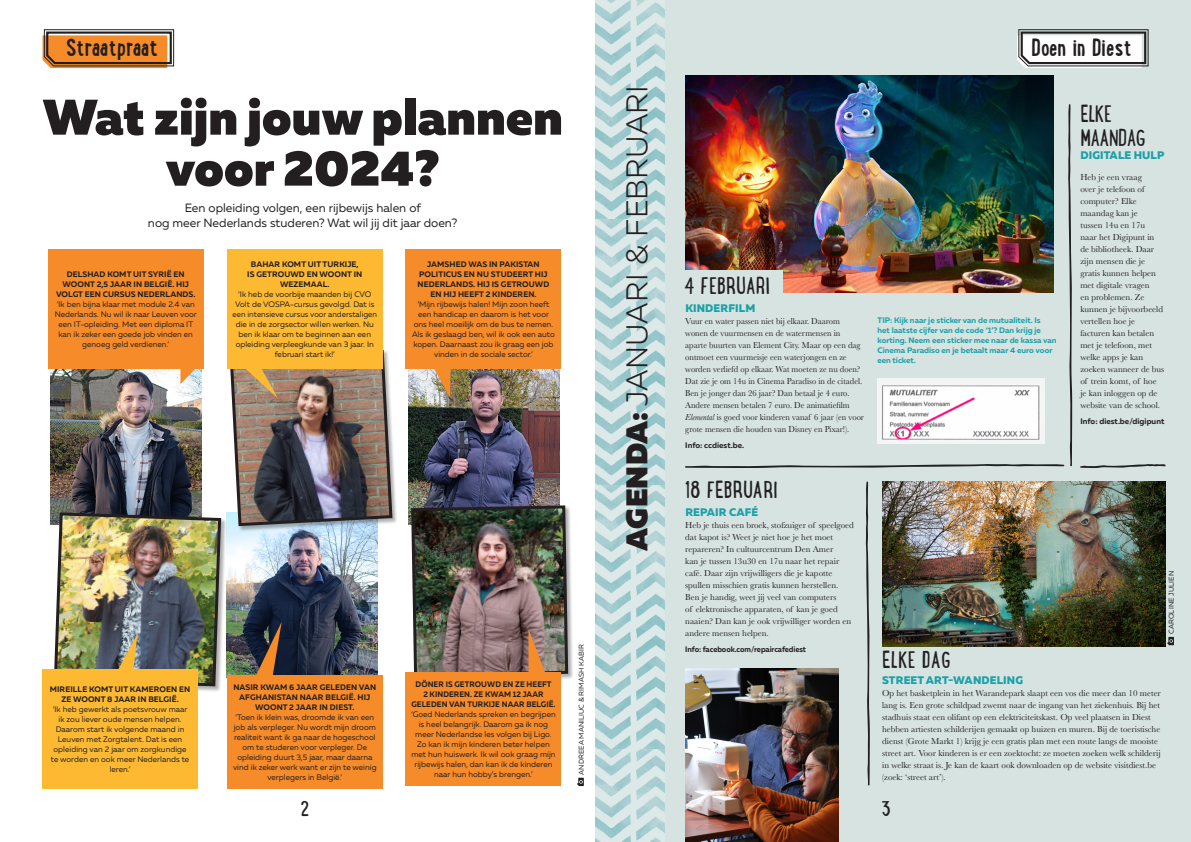
<style>
.page{position:relative;width:1191px;height:842px;background:#fff}
.page>*{position:absolute;margin:0;border:0;box-sizing:border-box;transform-origin:0 0}
.t1{font:900 50px/51px "Muller";color:#231f20;text-align:center}
.t2{font:300 30px "Muller";letter-spacing:.01em;color:#231f20}
.Vignet{font:700 21.6px "Lunch Box";color:#231f20}
.InterTitle{font:21.2px "Lunch Box";color:#231f20}
.InterTitle-2{font:21.2px/24.1px "Lunch Box";letter-spacing:-.03em;color:#231f20}
.Vignet-2{font:19px "Lunch Box";color:#231f20}
.Intro{font:12px/15px "Muller";color:#231f20;text-align:center}
.InterTitle-3{font:800 11px "Muller";letter-spacing:.01em;color:#1aa1a9}
.t3{font:9px/12px "Baskerville";color:#231f20}
.t4{font:9px/12px "Baskerville";color:#231f20;scale:.95 1}
.t5{font:8px/10px "Muller";color:#231f20;text-align:center}
.t6{font:700 8px/10px "Muller";letter-spacing:.01em;color:#231f20;text-align:center}
.t7{font:700 8px/10px "Muller";color:#1aa1a9}
.t8{font:700 8px/10px "Muller";letter-spacing:.01em;color:#231f20;text-align:center;scale:.96 1}
.t9{font:700 8px "Muller";letter-spacing:-.01em;color:#231f20;scale:.94 1}
.t10{font:7px "Muller";letter-spacing:.01em;color:#231f20}
.s1{font-weight:900}
.s2{font-style:italic}
</style>
<div class="page">
<img style="left:408px;top:369px;width:151px;height:156px">
<div style="left:411px;top:505px;width:163px;height:177px;background:#231f20;opacity:.35"></div>
<div style="left:595px;top:0;width:596px;height:842px;background:#d6e3e0"></div>
<svg style="left:577px;top:778px;width:7px;height:8px"></svg>
<svg style="left:1167px;top:637px;width:7px;height:8px"></svg>
<svg style="left:43px;top:29px;width:131px;height:39px;background:#ce833e"></svg>
<svg style="left:1017px;top:29px;width:131px;height:39px;background:#d0d1d1"></svg>
<img style="left:595px;top:0;width:69px;height:220px">
<svg style="left:595px;top:748px;width:69px;height:94px"></svg>
<svg style="left:595px;top:484px;width:69px;height:264px"></svg>
<svg style="left:595px;top:220px;width:69px;height:264px"></svg>
<img style="left:685px;top:75px;width:368px;height:29px">
<img style="left:882px;top:482px;width:283px;height:164px">
<svg style="left:1080px;top:464px;width:85px;height:4px"></svg>
<svg style="left:865px;top:482px;width:4px;height:303px"></svg>
<div style="left:405px;top:672px;width:156px;height:113px;background:#f68b29"></div>
<div style="left:48px;top:249px;width:156px;height:120px;background:#f68b29"></div>
<div style="left:405px;top:249px;width:156px;height:120px;background:#f68b29"></div>
<div style="left:227px;top:675px;width:156px;height:113px;background:#f68b29"></div>
<div style="left:230px;top:350px;width:168px;height:182px;background:#231f20;opacity:.35"></div>
<div style="left:227px;top:249px;width:156px;height:120px;background:#fdb931"></div>
<img style="left:409px;top:504px;width:160px;height:174px">
<img style="left:52px;top:349px;width:342px;height:339px">
<svg style="left:433px;top:369px;width:17px;height:29px"></svg>
<img style="left:685px;top:104px;width:387px;height:364px">
<img style="left:685px;top:669px;width:153px;height:173px">
<div style="left:42px;top:669px;width:156px;height:119px;background:#fdb931"></div>
<div style="left:671px;top:270px;width:111px;height:27px;background:#d6e3e0"></div>
<img style="left:877px;top:379px;width:167px;height:65px">
<p class="Vignet" style="left:66px;top:30px;width:93px">Straatpraat</p>
<p class="Vignet" style="left:1031px;top:30px;width:102px">Doen in Diest</p>
<p class="t1" style="left:42px;top:92px;width:522px">Wat zijn jouw plannen voor 2024?</p>
<p class="Intro" style="left:148px;top:200px;width:311px">Een opleiding volgen, een rijbewijs halen of<br>nog meer Nederlands studeren? Wat wil jij dit jaar doen?</p>
<p class="t6" style="left:56px;top:269px;width:141px">DELSHAD KOMT UIT SYRIË EN<br>WOONT 2,5 JAAR IN BELGIË. HIJ<br>VOLGT EEN CURSUS NEDERLANDS.</p>
<p class="t5" style="left:55px;top:299px;width:144px">‘Ik ben bijna klaar met module 2.4 van Nederlands. Nu wil ik naar Leuven voor een IT-opleiding. Met een diploma IT kan ik zeker een goede job vinden en genoeg geld verdienen.’</p>
<p class="t6" style="left:247px;top:259px;width:117px">BAHAR KOMT UIT TURKIJE,<br>IS GETROUWD EN WOONT IN<br>WEZEMAAL.</p>
<p class="t5" style="left:232px;top:289px;width:146px">‘Ik heb de voorbije maanden bij CVO Volt de VOSPA-cursus gevolgd. Dat is een intensieve cursus voor anderstaligen die in de zorgsector willen werken. Nu ben ik klaar om te beginnen aan een opleiding verpleegkunde van 3 jaar. In februari start ik!’</p>
<p class="t6" style="left:417px;top:259px;width:133px">JAMSHED WAS IN PAKISTAN<br>POLITICUS EN NU STUDEERT HIJ<br>NEDERLANDS. HIJ IS GETROUWD<br>EN HIJ HEEFT 2 KINDEREN.</p>
<p class="t5" style="left:412px;top:299px;width:144px">‘Mijn rijbewijs halen! Mijn zoon heeft een handicap en daarom is het voor ons heel moeilijk om de bus te nemen.<br>Als ik geslaagd ben, wil ik ook een auto kopen. Daarnaast zou ik graag een job vinden in de sociale sector.’</p>
<p class="t6" style="left:50px;top:684px;width:142px">MIREILLE KOMT UIT KAMEROEN EN<br>ZE WOONT 8 JAAR IN BELGIË.</p>
<p class="t5" style="left:51px;top:704px;width:140px">‘Ik heb gewerkt als poetsvrouw maar ik zou liever oude mensen helpen.<br>Daarom start ik volgende maand in<br>Leuven met Zorgtalent. Dat is een opleiding van 2 jaar om zorgkundige te worden en ook meer Nederlands te leren.’</p>
<p class="t6" style="left:233px;top:682px;width:144px">NASIR KWAM 6 JAAR GELEDEN VAN<br>AFGHANISTAN NAAR BELGIË. HIJ<br>WOONT 2 JAAR IN DIEST.</p>
<p class="t5" style="left:233px;top:712px;width:145px">‘Toen ik klein was, droomde ik van een job als verpleger. Nu wordt mijn droom realiteit want ik ga naar de hogeschool om te studeren voor verpleger. De opleiding duurt 3,5 jaar, maar daarna vind ik zeker werk want er zijn te weinig verplegers in België.’</p>
<p class="t8" style="left:411px;top:679px;width:151px">DÖNER IS GETROUWD EN ZE HEEFT<br>2 KINDEREN. ZE KWAM 12 JAAR<br>GELEDEN VAN TURKIJE NAAR BELGIË.</p>
<p class="t5" style="left:411px;top:709px;width:146px">‘Goed Nederlands spreken en begrijpen is heel belangrijk. Daarom ga ik nog meer Nederlandse les volgen bij Ligo.<br>Zo kan ik mijn kinderen beter helpen met hun huiswerk. Ik wil ook graag mijn rijbewijs halen, dan kan ik de kinderen naar hun hobby’s brengen.’</p>
<p class="t10" style="left:577px;top:775px;width:132px;rotate:-90deg">ANDREEA MANILIUC &amp; RIMASH KABIR</p>
<p class="t2" style="left:619px;top:551px;width:467px;rotate:-90deg"><span class="s1">AGENDA:</span> JANUARI &amp; FEBRUARI</p>
<p class="InterTitle" style="left:683px;top:267px;width:88px">4 FEBRUARI</p>
<p class="InterTitle-3" style="left:685px;top:301px;width:71px">KINDERFILM</p>
<p class="t4" style="left:685px;top:315px;width:190px">Vuur en water passen niet bij elkaar. Daarom wonen de vuurmensen en de watermensen in aparte buurten van Element City. Maar op een dag ontmoet een vuurmeisje een waterjongen en ze worden verliefd op elkaar. Wat moeten ze nu doen?<br>Dat zie je om 14u in Cinema Paradiso in de citadel.<br>Ben je jonger dan 26 jaar? Dan betaal je 4 euro.<br>Andere mensen betalen 7 euro. De animatiefilm <span class="s2">Elemental</span> is goed voor kinderen vanaf 6 jaar (en voor grote mensen die houden van Disney en Pixar!).</p>
<p class="t6" style="left:685px;top:440px;width:60px">Info: ccdiest.be.</p>
<p class="InterTitle" style="left:685px;top:471px;width:94px">18 FEBRUARI</p>
<p class="InterTitle-3" style="left:685px;top:505px;width:74px">REPAIR CAFÉ</p>
<p class="t3" style="left:685px;top:519px;width:170px">Heb je thuis een broek, stofzuiger of speelgoed dat kapot is? Weet je niet hoe je het moet repareren? In cultuurcentrum Den Amer<br>kan je tussen 13u30 en 17u naar het repair café. Daar zijn vrijwilligers die je kapotte spullen misschien gratis kunnen herstellen.<br>Ben je handig, weet jij veel van computers<br>of elektronische apparaten, of kan je goed naaien? Dan kan je ook vrijwilliger worden en andere mensen helpen.</p>
<p class="t9" style="left:685px;top:644px;width:130px">Info: facebook.com/repaircafediest</p>
<p class="t7" style="left:877px;top:315px;width:181px">TIP: Kijk naar je sticker van de mutualiteit. Is<br>het laatste cijfer van de code ‘1’? Dan krijg je korting. Neem een sticker mee naar de kassa van Cinema Paradiso en je betaalt maar 4 euro voor een ticket.</p>
<p class="InterTitle-2" style="left:1080px;top:101px;width:67px">ELKE<br>MAANDAG</p>
<p class="InterTitle-3" style="left:1080px;top:148px;width:85px">DIGITALE HULP</p>
<p class="t3" style="left:1080px;top:171px;width:85px">Heb je een vraag<br>over je telefoon of computer? Elke maandag kan je<br>tussen 14u en 17u<br>naar het Digipunt in de bibliotheek. Daar zijn mensen die je gratis kunnen helpen met digitale vragen<br>en problemen. Ze kunnen je bijvoorbeeld vertellen hoe je facturen kan betalen met je telefoon, met welke apps je kan zoeken wanneer de bus of trein komt, of hoe je kan inloggen op de website van de school.</p>
<p class="t6" style="left:1080px;top:416px;width:85px">Info: diest.be/digipunt</p>
<p class="t10" style="left:1167px;top:634px;width:64px;rotate:-90deg">CAROLINE JULIEN</p>
<p class="InterTitle" style="left:882px;top:642px;width:70px">ELKE DAG</p>
<p class="InterTitle-3" style="left:882px;top:673px;width:142px">STREET ART-WANDELING</p>
<p class="t3" style="left:882px;top:687px;width:280px">Op het basketplein in het Warandepark slaapt een vos die meer dan 10 meter lang is. Een grote schildpad zwemt naar de ingang van het ziekenhuis. Bij het stadhuis staat een olifant op een elektriciteitskast. Op veel plaatsen in Diest hebben artiesten schilderijen gemaakt op huizen en muren. Bij de toeristische dienst (Grote Markt 1) krijg je een gratis plan met een route langs de mooiste street art. Voor kinderen is er een zoektocht: ze moeten zoeken welk schilderij in welke straat is. Je kan de kaart ook downloaden op de website visitdiest.be (zoek: ‘street art’).</p>
<p class="Vignet-2" style="left:300px;top:792px;width:10px">2</p>
<p class="Vignet-2" style="left:881px;top:792px;width:11px">3</p>
</div>
